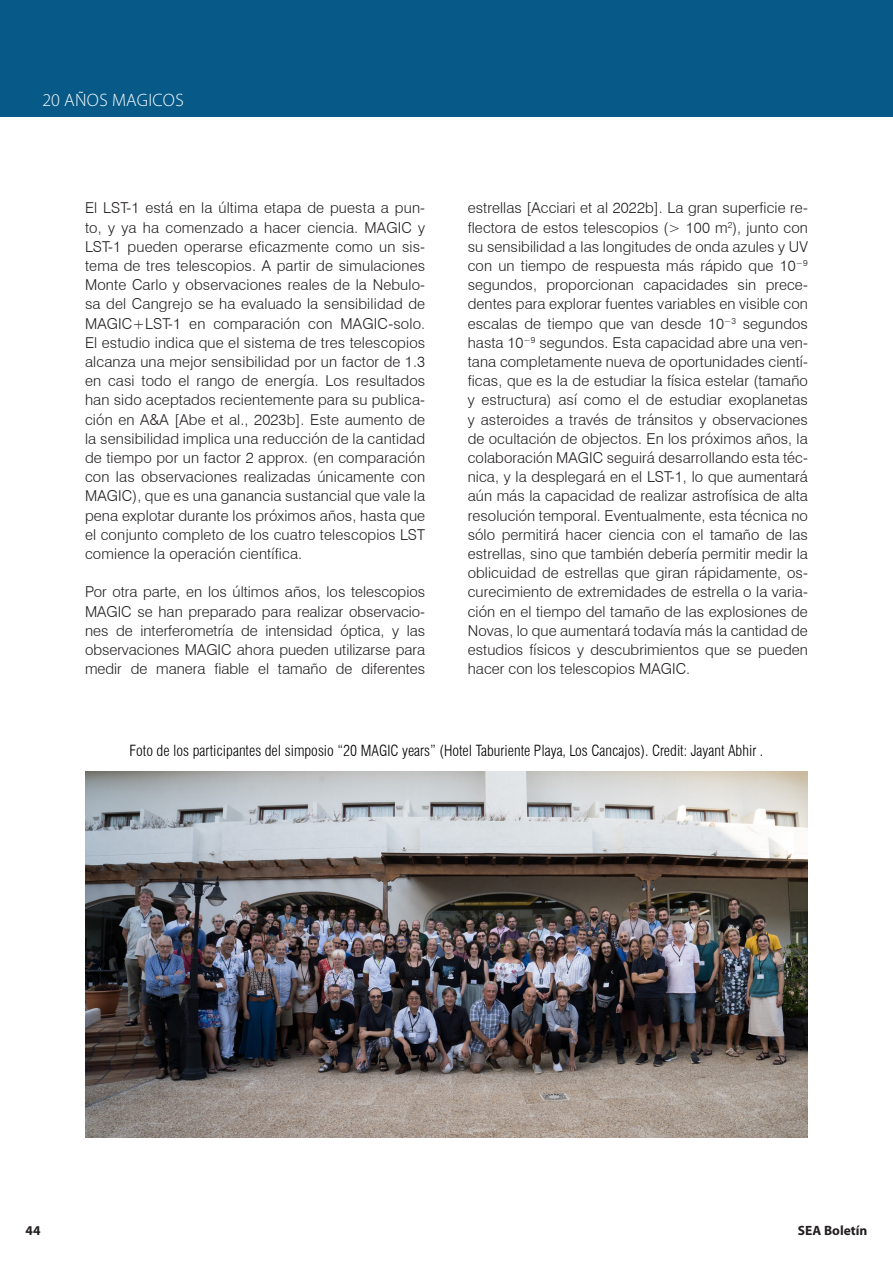
<style>
.page{position:relative;width:893px;height:1263px;background:#fff}
.page>*{position:absolute;margin:0;border:0;box-sizing:border-box;transform-origin:0 0}
.t1{font:300 18px "Myriad Pro";letter-spacing:.02em;color:#fff}
.Body_1{font:300 15px/19.2px "Swiss 721 BT";letter-spacing:.005em;color:#231f20;text-align:justify}
.t2{font:300 condensed 15px "Swiss 721 BT";color:#000}
.t3{font:700 13.5px "Myriad Pro";color:#231f20}
</style>
<div class="page">
<div style="left:0;top:0;width:893px;height:117px;background:#075a88"></div>
<img style="left:85px;top:771px;width:723px;height:366px">
<p class="t1" style="left:43px;top:89px;width:143px">20 AÑOS MAGICOS</p>
<p class="Body_1" style="left:85px;top:198px;width:342px">El LST-1 está en la última etapa de puesta a pun&shy;to, y ya ha comenzado a hacer ciencia. MAGIC y LST-1 pueden operarse eficazmente como un sis&shy;tema de tres telescopios. A partir de simulaciones Monte Carlo y observaciones reales de la Nebulo&shy;sa del Cangrejo se ha evaluado la sensibilidad de MAGIC+LST-1 en comparación con MAGIC-solo.<br>El estudio indica que el sistema de tres telescopios alcanza una mejor sensibilidad por un factor de 1.3 en casi todo el rango de energía. Los resultados han sido aceptados recientemente para su publica&shy;ción en A&amp;A [Abe et al., 2023b]. Este aumento de la sensibilidad implica una reducción de la cantidad de tiempo por un factor 2 approx. (en comparación con las observaciones realizadas únicamente con MAGIC), que es una ganancia sustancial que vale la pena explotar durante los próximos años, hasta que el conjunto completo de los cuatro telescopios LST comience la operación científica.</p>
<p class="Body_1" style="left:85px;top:582px;width:342px">Por otra parte, en los últimos años, los telescopios MAGIC se han preparado para realizar observacio&shy;nes de interferometría de intensidad óptica, y las observaciones MAGIC ahora pueden utilizarse para medir de manera fiable el tamaño de diferentes</p>
<p class="Body_1" style="left:468px;top:198px;width:342px">estrellas [Acciari et al 2022b]. La gran superficie re&shy;flectora de estos telescopios (&gt; 100 m<sup>2</sup>), junto con su sensibilidad a las longitudes de onda azules y UV con un tiempo de respuesta más rápido que 10<sup>−9 </sup>segundos, proporcionan capacidades sin prece&shy;dentes para explorar fuentes variables en visible con escalas de tiempo que van desde 10<sup>−3</sup> segundos hasta 10<sup>−9</sup> segundos. Esta capacidad abre una ven&shy;tana completamente nueva de oportunidades cientí&shy;ficas, que es la de estudiar la física estelar (tamaño y estructura) así como el de estudiar exoplanetas y asteroides a través de tránsitos y observaciones de ocultación de objectos. En los próximos años, la colaboración MAGIC seguirá desarrollando esta téc&shy;nica, y la desplegará en el LST-1, lo que aumentará aún más la capacidad de realizar astrofísica de alta resolución temporal. Eventualmente, esta técnica no sólo permitirá hacer ciencia con el tamaño de las estrellas, sino que también debería permitir medir la oblicuidad de estrellas que giran rápidamente, os&shy;curecimiento de extremidades de estrella o la varia&shy;ción en el tiempo del tamaño de las explosiones de Novas, lo que aumentará todavía más la cantidad de estudios físicos y descubrimientos que se pueden hacer con los telescopios MAGIC.</p>
<p class="t2" style="left:130px;top:741px;width:635px">Foto de los participantes del simposio “20 MAGIC years” (Hotel Taburiente Playa, Los Cancajos). Credit: Jayant Abhir .</p>
<p class="t3" style="left:26px;top:1221px;width:16px">44</p>
<p class="t3" style="left:798px;top:1221px;width:71px">SEA Boletín</p>
</div>
